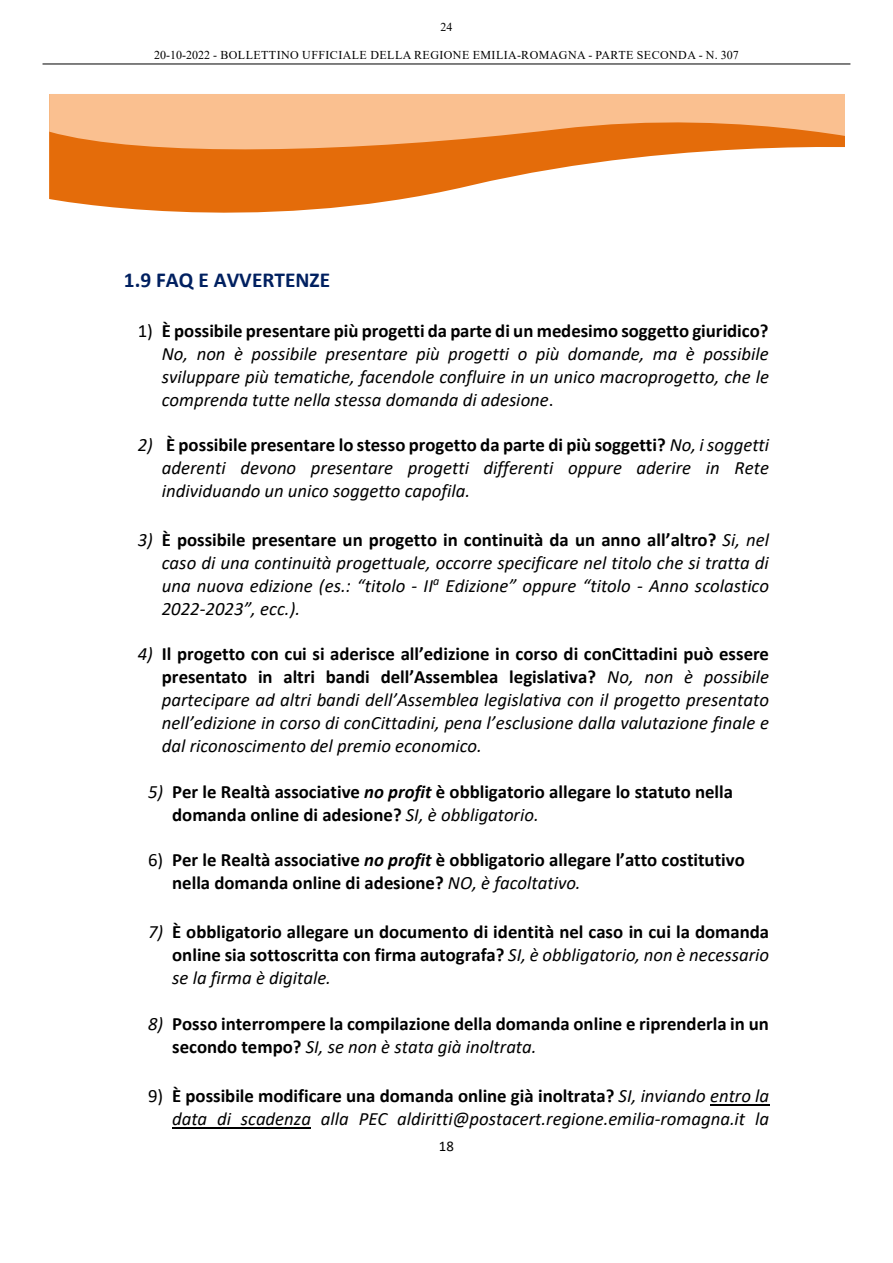
<style>
.page{position:relative;width:893px;height:1263px;background:#fff}
.page>*{position:absolute;margin:0;border:0;box-sizing:border-box;transform-origin:0 0}
.t1{font:700 21.3px "Calibri";color:#002060}
.t2{font:italic 18.75px/22.8px "Calibri";color:#000;text-align:justify}
.t3{font:700 18.75px/23px "Calibri";color:#000}
.t4{font:14.85px "Calibri";color:#000}
.t5{font:12px "Times New Roman";letter-spacing:.035em;color:#000}
.s1{font-style:normal}
.s2{font-weight:700;font-style:normal}
.s3{font-weight:400;font-style:italic}
.s4{font-style:italic}
.s5{font-weight:400}
</style>
<div class="page">
<hr style="left:43px;top:64px;width:807px;height:1px;background:#000">
<svg style="left:49px;top:158px;width:584px;height:55px;fill:#e46c0a"></svg>
<svg style="left:49px;top:94px;width:796px;height:64px;background:#f3a86b"></svg>
<hr style="left:710px;top:1104px;width:59px;height:1px;background:#000">
<hr style="left:172px;top:1127px;width:139px;height:1px;background:#000">
<p class="t5" style="left:440px;top:19px;width:13px">24</p>
<p class="t5" style="left:154px;top:47px;width:492px">20-10-2022 - BOLLETTINO UFFICIALE DELLA REGIONE EMILIA-ROMAGNA - PARTE SECONDA</p>
<p class="t5" style="left:699px;top:47px;width:42px">- N. 307</p>
<p class="t1" style="left:124px;top:265px;width:208px">1.9 FAQ E AVVERTENZE</p>
<p class="t2" style="left:162px;top:318px;width:609px;text-indent:-24px"><span class="s1">1)</span> <span class="s2">È possibile presentare più progetti da parte di un medesimo soggetto giuridico?<br></span>No, non è possibile presentare più progetti o più domande, ma è possibile sviluppare più tematiche, facendole confluire in un unico macroprogetto, che le comprenda tutte nella stessa domanda di adesione<span class="s1">.</span></p>
<p class="t2" style="left:162px;top:433px;width:609px;text-indent:-24px">2) <span class="s2">È possibile presentare lo stesso progetto da parte di più soggetti?</span> No, i soggetti aderenti devono presentare progetti differenti oppure aderire in Rete individuando un unico soggetto capofila.</p>
<p class="t2" style="left:162px;top:528px;width:609px;text-indent:-24px">3) <span class="s2">È possibile presentare un progetto in continuità da un anno all’altro?</span> Si, nel caso di una continuità progettuale, occorre specificare nel titolo che si tratta di una nuova edizione (es.: “titolo - II<sup>a</sup> Edizione” oppure “titolo - Anno scolastico 2022-2023”, ecc.).</p>
<p class="t2" style="left:162px;top:642px;width:609px;text-indent:-24px">4) <span class="s2">Il progetto con cui si aderisce all’edizione in corso di conCittadini può essere presentato in altri bandi dell’Assemblea legislativa?</span> No, non è possibile partecipare ad altri bandi dell’Assemblea legislativa con il progetto presentato nell’edizione in corso di conCittadini, pena l’esclusione dalla valutazione finale e dal riconoscimento del premio economico.</p>
<p class="t3" style="left:172px;top:780px;width:562px;text-indent:-24px"><span class="s3">5)</span> Per le Realtà associative <span class="s4">no profit</span> è obbligatorio allegare lo statuto nella domanda online di adesione? <span class="s3">SI, è obbligatorio.</span></p>
<p class="t3" style="left:172px;top:848px;width:574px;text-indent:-24px"><span class="s5">6)</span> Per le Realtà associative <span class="s4">no profit</span> è obbligatorio allegare l’atto costitutivo nella domanda online di adesione? <span class="s3">NO, è facoltativo.</span></p>
<p class="t3" style="left:172px;top:920px;width:599px;text-align:justify;text-indent:-24px"><span class="s3">7)</span> È obbligatorio allegare un documento di identità nel caso in cui la domanda online sia sottoscritta con firma autografa? <span class="s3">SI, è obbligatorio, non è necessario se la firma è digitale.</span></p>
<p class="t3" style="left:172px;top:1012px;width:598px;text-indent:-24px"><span class="s3">8)</span> Posso interrompere la compilazione della domanda online e riprenderla in un secondo tempo? <span class="s3">SI, se non è stata già inoltrata.</span></p>
<p class="t2" style="left:148px;top:1084px;width:622px;text-align:right"><span class="s1">9)</span> <span class="s2">È possibile modificare una domanda online già inoltrata?</span> SI, inviando entro la data di scadenza alla PEC aldiritti@postacert.regione.emilia-romagna.it la</p>
<p class="t4" style="left:439px;top:1136px;width:17px">18</p>
</div>
